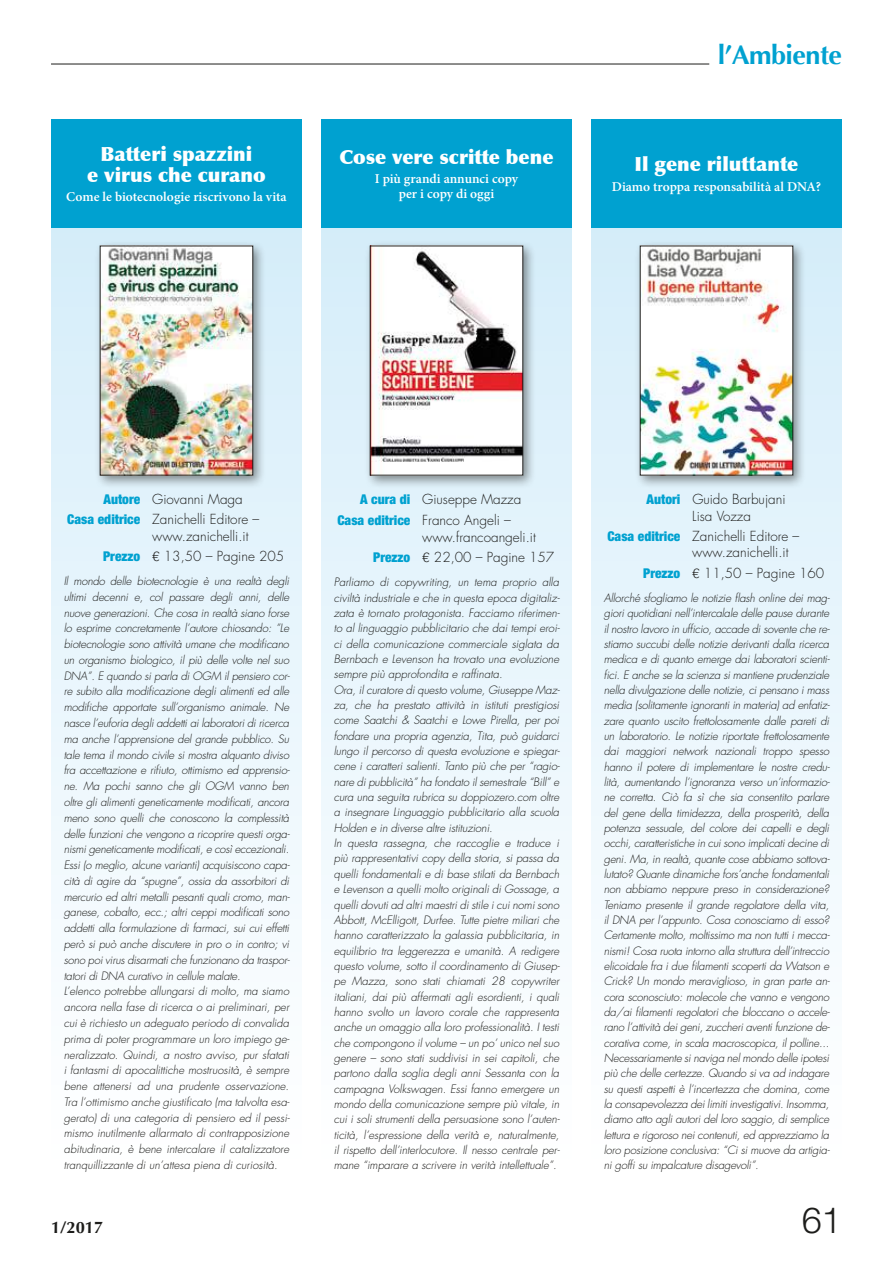
<style>
.page{position:relative;width:893px;height:1263px;background:#fff}
.page>*{position:absolute;margin:0;border:0;box-sizing:border-box;transform-origin:0 0}
.t1{font:300 36px "Helvetica Neue";color:#1d1d1b}
.t2{font:700 27px "Optima";letter-spacing:-.02em;color:#00a1d0}
.t3{font:900 19.5px/21px "Optima";color:#fff;text-align:center}
.t4{font:700 16.5px "Optima";color:#1d1d1b}
.t5{font:300 13.5px/20px "Futura";color:#1d1d1b}
.t6{font:600 13.5px/15px "Minion Pro";color:#fff;text-align:center}
.t7{font:italic 300 11.25px/15.3px "Futura";letter-spacing:-.005em;color:#1d1d1b}
.s1{font-family:"Helvetica Neue";font-weight:900;font-stretch:condensed;color:#00a1d0}
.s2{font-family:"Helvetica"}
</style>
<div class="page">
<hr style="left:51px;top:64px;width:658px;height:1px;background:#1d1d1b">
<div style="left:51px;top:119px;width:251px;height:110px;background:#00a1d0"></div>
<div style="left:51px;top:229px;width:251px;height:940px;background:linear-gradient(to bottom,#d5edf9,#fff)"></div>
<div style="left:94px;top:240px;width:173px;height:249px;background:#1d1d1b;opacity:.5"></div>
<img style="left:102px;top:248px;width:149px;height:225px">
<div style="left:591px;top:119px;width:251px;height:110px;background:#00a1d0"></div>
<div style="left:591px;top:229px;width:251px;height:940px;background:linear-gradient(to bottom,#d5edf9,#fff)"></div>
<div style="left:634px;top:240px;width:173px;height:249px;background:#1d1d1b;opacity:.5"></div>
<img style="left:642px;top:248px;width:149px;height:225px">
<div style="left:321px;top:119px;width:251px;height:110px;background:#00a1d0"></div>
<div style="left:321px;top:229px;width:251px;height:940px;background:linear-gradient(to bottom,#d5edf9,#fff)"></div>
<div style="left:364px;top:240px;width:173px;height:249px;background:#1d1d1b;opacity:.5"></div>
<img style="left:372px;top:248px;width:149px;height:225px">
<div style="left:370px;top:246px;width:153px;height:229px;border:1px solid #1d1d1b"></div>
<h3 class="t3" style="left:87px;top:143px;width:180px">Batteri spazzini<br>e virus che curano</h3>
<p class="t6" style="left:66px;top:189px;width:222px">Come le biotecnologie riscrivono la vita</p>
<h3 class="t3" style="left:339px;top:146px;width:216px">Cose vere scritte bene</h3>
<p class="t6" style="left:375px;top:171px;width:145px">I più grandi annunci copy per i copy di oggi</p>
<h2 class="t2" style="left:718px;top:39px;width:126px">l’Ambiente</h2>
<h3 class="t3" style="left:635px;top:154px;width:165px">Il gene riluttante</h3>
<p class="t6" style="left:612px;top:179px;width:211px">Diamo troppa responsabilità al DNA?</p>
<p class="t5" style="left:67px;top:490px;width:193px;text-indent:36px"><span class="s1">Autore</span> Giovanni Maga<br><span class="s1">Casa editrice</span> Zanichelli Editore –</p>
<p class="t5" style="left:103px;top:526px;width:183px;text-indent:49px">www.zanichelli.it<br><span class="s1">Prezzo</span> <span class="s2">€</span> 13,50 – Pagine 205</p>
<p class="t7" style="left:64px;top:573px;width:227px;line-height:15.8px">Il mondo delle biotecnologie è una realtà degli ultimi decenni e, col passare degli anni, delle nuove generazioni. Che cosa in realtà siano forse lo esprime concretamente l’autore chiosando: ”Le biotecnologie sono attività umane che modificano un organismo biologico, il più delle volte nel suo DNA”. E quando si parla di OGM il pensiero cor&shy;re subito alla modificazione degli alimenti ed alle modifiche apportate sull’organismo animale. Ne nasce l’euforia degli addetti ai laboratori di ricerca ma anche l’apprensione del grande pubblico. Su tale tema il mondo civile si mostra alquanto diviso fra accettazione e rifiuto, ottimismo ed apprensio&shy;ne. Ma pochi sanno che gli OGM vanno ben oltre gli alimenti geneticamente modificati, ancora meno sono quelli che conoscono la complessità delle funzioni che vengono a ricoprire questi orga&shy;nismi geneticamente modificati, e così eccezionali.<br>Essi (o meglio, alcune varianti) acquisiscono capa&shy;cità di agire da “spugne”, ossia da assorbitori di mercurio ed altri metalli pesanti quali cromo, man&shy;ganese, cobalto, ecc.; altri ceppi modificati sono addetti alla formulazione di farmaci, sui cui effetti però si può anche discutere in pro o in contro; vi sono poi virus disarmati che funzionano da traspor&shy;tatori di DNA curativo in cellule malate.<br>L’elenco potrebbe allungarsi di molto, ma siamo ancora nella fase di ricerca o ai preliminari, per cui è richiesto un adeguato periodo di convalida prima di poter programmare un loro impiego ge&shy;neralizzato. Quindi, a nostro avviso, pur sfatati i fantasmi di apocalittiche mostruosità, è sempre bene attenersi ad una prudente osservazione.<br>Tra l’ottimismo anche giustificato (ma talvolta esa&shy;gerato) di una categoria di pensiero ed il pessi&shy;mismo inutilmente allarmato di contrapposizione abitudinaria, è bene intercalare il catalizzatore tranquillizzante di un’attesa piena di curiosità.</p>
<h3 class="t4" style="left:51px;top:1218px;width:54px">1/2017</h3>
<p class="t5" style="left:337px;top:489px;width:185px;line-height:20.7px;text-indent:23px"><span class="s1">A cura di</span> Giuseppe Mazza<br><span class="s1">Casa editrice</span> Franco Angeli –</p>
<p class="t5" style="left:373px;top:526px;width:183px;line-height:20.7px;text-indent:49px">www.francoangeli.it<br><span class="s1">Prezzo</span> <span class="s2">€</span> 22,00 – Pagine 157</p>
<p class="t7" style="left:334px;top:575px;width:227px">Parliamo di copywriting, un tema proprio alla civiltà industriale e che in questa epoca digitaliz&shy;zata è tornato protagonista. Facciamo riferimen&shy;to al linguaggio pubblicitario che dai tempi eroi&shy;ci della comunicazione commerciale siglata da Bernbach e Levenson ha trovato una evoluzione sempre più approfondita e raffinata.<br>Ora, il curatore di questo volume, Giuseppe Maz&shy;za, che ha prestato attività in istituti prestigiosi come Saatchi &amp; Saatchi e Lowe Pirella, per poi fondare una propria agenzia, Tita, può guidarci lungo il percorso di questa evoluzione e spiegar&shy;cene i caratteri salienti. Tanto più che per “ragio&shy;nare di pubblicità” ha fondato il semestrale “Bill” e cura una seguita rubrica su doppiozero.com oltre a insegnare Linguaggio pubblicitario alla scuola Holden e in diverse altre istituzioni.<br>In questa rassegna, che raccoglie e traduce i più rappresentativi copy della storia, si passa da quelli fondamentali e di base stilati da Bernbach e Levenson a quelli molto originali di Gossage, a quelli dovuti ad altri maestri di stile i cui nomi sono Abbott, McElligott, Durfee. Tutte pietre miliari che hanno caratterizzato la galassia pubblicitaria, in equilibrio tra leggerezza e umanità. A redigere questo volume, sotto il coordinamento di Giusep&shy;pe Mazza, sono stati chiamati 28 copywriter italiani, dai più affermati agli esordienti, i quali hanno svolto un lavoro corale che rappresenta anche un omaggio alla loro professionalità. I testi che compongono il volume – un po’ unico nel suo genere – sono stati suddivisi in sei capitoli, che partono dalla soglia degli anni Sessanta con la campagna Volkswagen. Essi fanno emergere un mondo della comunicazione sempre più vitale, in cui i soli strumenti della persuasione sono l’auten&shy;ticità, l’espressione della verità e, naturalmente, il rispetto dell’interlocutore. Il nesso centrale per&shy;mane “imparare a scrivere in verità intellettuale”.</p>
<p class="t5" style="left:692px;top:491px;width:95px;line-height:16.5px;text-indent:-46px"><span class="s1">Autori</span> Guido Barbujani<br>Lisa Vozza</p>
<p class="t5" style="left:692px;top:528px;width:109px;line-height:16.5px;text-indent:-85px"><span class="s1">Casa editrice</span> Zanichelli Editore – www.zanichelli.it</p>
<p class="t5" style="left:643px;top:563px;width:183px"><span class="s1">Prezzo</span> <span class="s2">€</span> 11,50 – Pagine 160</p>
<p class="t7" style="left:604px;top:590px;width:227px;text-align:justify">Allorché sfogliamo le notizie flash online dei mag&shy;giori quotidiani nell’intercalale delle pause durante il nostro lavoro in ufficio, accade di sovente che re&shy;stiamo succubi delle notizie derivanti dalla ricerca medica e di quanto emerge dai laboratori scienti&shy;fici. E anche se la scienza si mantiene prudenziale nella divulgazione delle notizie, ci pensano i mass media (solitamente ignoranti in materia) ad enfatiz&shy;zare quanto uscito frettolosamente dalle pareti di un laboratorio. Le notizie riportate frettolosamente dai maggiori network nazionali troppo spesso hanno il potere di implementare le nostre credu&shy;lità, aumentando l’ignoranza verso un’informazio&shy;ne corretta. Ciò fa sì che sia consentito parlare del gene della timidezza, della prosperità, della potenza sessuale, del colore dei capelli e degli occhi, caratteristiche in cui sono implicati decine di geni. Ma, in realtà, quante cose abbiamo sottova&shy;lutato? Quante dinamiche fors’anche fondamentali non abbiamo neppure preso in considerazione?<br>Teniamo presente il grande regolatore della vita, il DNA per l’appunto. Cosa conosciamo di esso?<br>Certamente molto, moltissimo ma non tutti i mecca&shy;nismi! Cosa ruota intorno alla struttura dell’intreccio elicoidale fra i due filamenti scoperti da Watson e Crick? Un mondo meraviglioso, in gran parte an&shy;cora sconosciuto: molecole che vanno e vengono da/ai filamenti regolatori che bloccano o accele&shy;rano l’attività dei geni, zuccheri aventi funzione de&shy;corativa come, in scala macroscopica, il polline...<br>Necessariamente si naviga nel mondo delle ipotesi più che delle certezze. Quando si va ad indagare su questi aspetti è l’incertezza che domina, come la consapevolezza dei limiti investigativi. Insomma, diamo atto agli autori del loro saggio, di semplice lettura e rigoroso nei contenuti, ed apprezziamo la loro posizione conclusiva: “Ci si muove da artigia&shy;ni goffi su impalcature disagevoli”.</p>
<h1 class="t1" style="left:802px;top:1198px;width:42px">61</h1>
</div>
